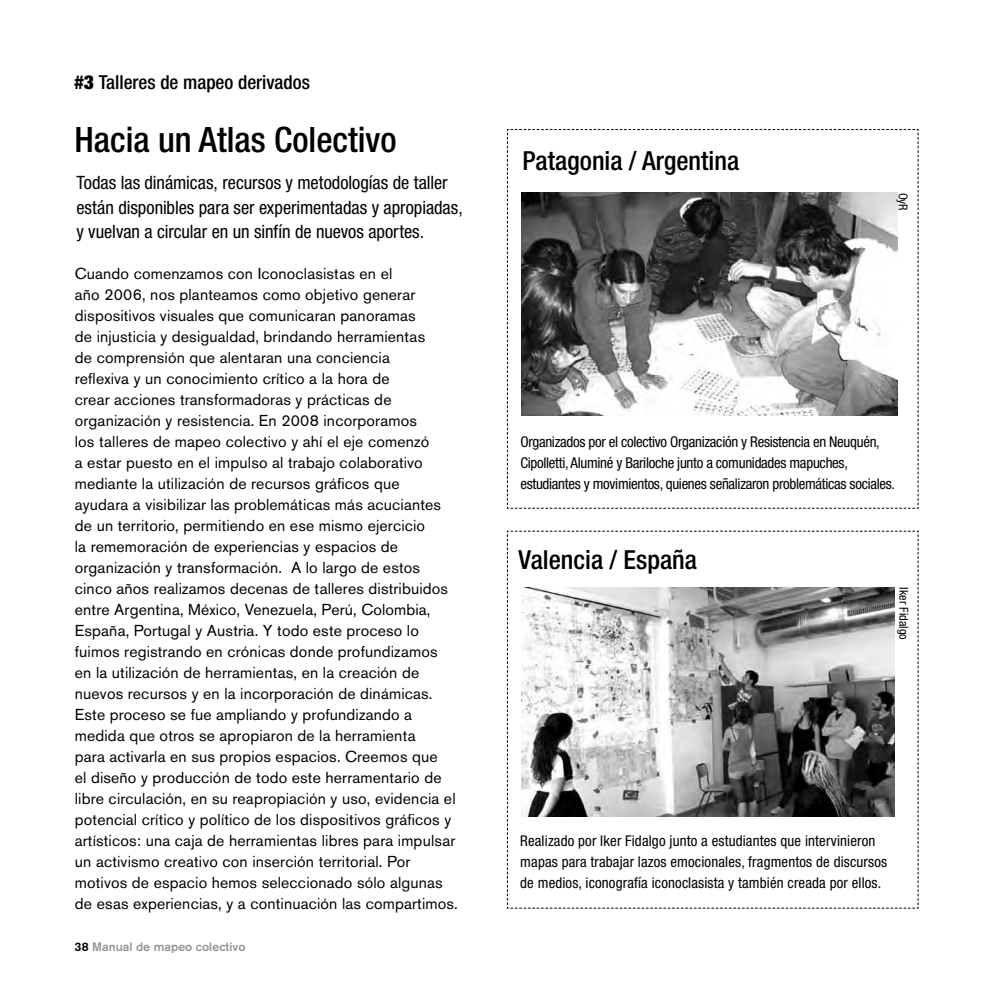
<style>
.page{position:relative;width:993px;height:993px;background:#fff}
.page>*{position:absolute;margin:0;border:0;box-sizing:border-box;transform-origin:0 0}
.t1{font:500 condensed 35px "Helvetica Neue";color:#000}
.t2{font:500 condensed 26.25px "Helvetica Neue";color:#000}
.t3{font:500 condensed 19.25px "Helvetica Neue";color:#000}
.t4{font:condensed 18.38px/24.5px "Helvetica Neue";color:#000}
.t5{font:15.75px/21px "Akzidenz Grotesk BE";letter-spacing:.01em;color:#000}
.t6{font:condensed 14.88px/21px "Helvetica Neue";letter-spacing:-.02em;color:#000}
.t7{font:condensed 14.88px/21px "Helvetica Neue";letter-spacing:.01em;color:#000}
.t8{font:500 12.25px "Akzidenz Grotesk BE";letter-spacing:.005em;color:#939598}
.t9{font:condensed 12.25px "Helvetica Neue";color:#000}
.s1{font-weight:700}
.s2{font-weight:900;font-stretch:expanded}
.s3{color:#000}
</style>
<div class="page">
<svg style="left:506px;top:129px;width:412px;height:380px"></svg>
<img style="left:521px;top:192px;width:375px;height:223px">
<svg style="left:506px;top:530px;width:412px;height:378px"></svg>
<img style="left:521px;top:587px;width:372px;height:229px">
<p class="t3" style="left:74px;top:71px;width:237px"><span class="s1">#</span><span class="s2">3</span> Talleres de mapeo derivados</p>
<h1 class="t1" style="left:74px;top:119px;width:324px">Hacia un Atlas Colectivo</h1>
<p class="t4" style="left:76px;top:170px;width:388px">Todas las dinámicas, recursos y metodologías de taller están disponibles para ser experimentadas y apropiadas, y vuelvan a circular en un sinfín de nuevos aportes.</p>
<p class="t5" style="left:75px;top:262px;width:384px">Cuando comenzamos con Iconoclasistas en el<br>año 2006, nos planteamos como objetivo generar dispositivos visuales que comunicaran panoramas<br>de injusticia y desigualdad, brindando herramientas<br>de comprensión que alentaran una conciencia<br>reflexiva y un conocimiento crítico a la hora de<br>crear acciones transformadoras y prácticas de organización y resistencia. En 2008 incorporamos<br>los talleres de mapeo colectivo y ahí el eje comenzó<br>a estar puesto en el impulso al trabajo colaborativo mediante la utilización de recursos gráficos que<br>ayudara a visibilizar las problemáticas más acuciantes de un territorio, permitiendo en ese mismo ejercicio<br>la rememoración de experiencias y espacios de organización y transformación. A lo largo de estos cinco años realizamos decenas de talleres distribuidos entre Argentina, México, Venezuela, Perú, Colombia, España, Portugal y Austria. Y todo este proceso lo fuimos registrando en crónicas donde profundizamos en la utilización de herramientas, en la creación de nuevos recursos y en la incorporación de dinámicas.<br>Este proceso se fue ampliando y profundizando a medida que otros se apropiaron de la herramienta<br>para activarla en sus propios espacios. Creemos que<br>el diseño y producción de todo este herramentario de libre circulación, en su reapropiación y uso, evidencia el potencial crítico y político de los dispositivos gráficos y artísticos: una caja de herramientas libres para impulsar un activismo creativo con inserción territorial. Por motivos de espacio hemos seleccionado sólo algunas de esas experiencias, y a continuación las compartimos.</p>
<p class="t8" style="left:74px;top:938px;width:173px"><span class="s3">38</span> Manual de mapeo colectivo</p>
<h2 class="t2" style="left:522px;top:145px;width:218px">Patagonia / Argentina</h2>
<p class="t9" style="left:910px;top:192px;width:20px;rotate:90deg">OyR</p>
<p class="t6" style="left:520px;top:430px;width:376px">Organizados por el colectivo Organización y Resistencia en Neuquén,<br>Cipolletti, Aluminé y Bariloche junto a comunidades mapuches, estudiantes y movimientos, quienes señalizaron problemáticas sociales.</p>
<h2 class="t2" style="left:518px;top:544px;width:180px">Valencia / España</h2>
<p class="t9" style="left:910px;top:587px;width:54px;rotate:90deg">Iker Fidalgo</p>
<p class="t7" style="left:520px;top:829px;width:368px">Realizado por Iker Fidalgo junto a estudiantes que intervinieron mapas para trabajar lazos emocionales, fragmentos de discursos de medios, iconografía iconoclasista y también creada por ellos.</p>
</div>
